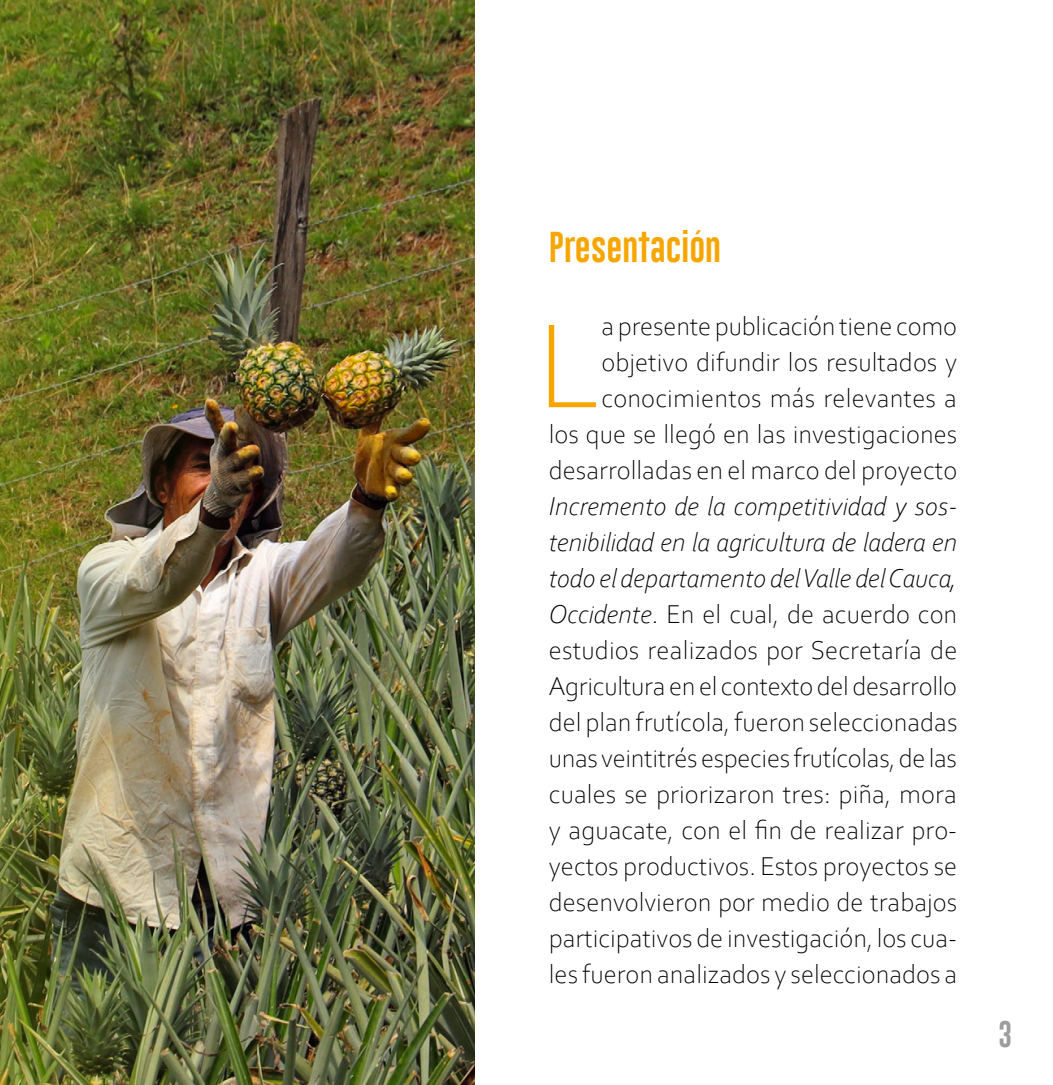
<style>
.page{position:relative;width:1053px;height:1085px;background:#fff}
.page>*{position:absolute;margin:0;border:0;box-sizing:border-box;transform-origin:0 0}
.t1{font:300 125.77px "Corbel";color:#f7a600}
.t2{font:31.5px "Gobold Lowplus";color:#f7a600}
.t3{font:300 27px/36px "Corbel";color:#000;text-align:right}
.t4{font:27px "Gobold Lowplus";color:#9d9d9c}
.s1{font-style:italic}
</style>
<div class="page">
<img style="left:0;top:0;width:475px;height:1084px">
<p class="t2" style="left:549px;top:226px;width:174px">Presentación</p>
<p class="t3" style="left:549px;top:307px;width:410px">a presente publicación tiene como objetivo difundir los resultados y conocimientos más relevantes a<br>los que se llegó en las investigaciones desarrolladas en el marco del proyecto</p>
<p class="t3" style="left:549px;top:487px;width:410px;text-align:justify"><span class="s1">Incremento de la competitividad y sos&shy;tenibilidad en la agricultura de ladera en todo el departamento del Valle del Cauca, Occidente</span>. En el cual, de acuerdo con estudios realizados por Secretaría de Agricultura en el contexto del desarrollo del plan frutícola, fueron seleccionadas unas veintitrés especies frutícolas, de las cuales se priorizaron tres: piña, mora y aguacate, con el fin de realizar pro&shy;yectos productivos. Estos proyectos se desenvolvieron por medio de trabajos participativos de investigación, los cua&shy;les fueron analizados y seleccionados a</p>
<h1 class="t1" style="left:538px;top:284px;width:65px">L</h1>
<p class="t4" style="left:997px;top:1016px;width:16px">3</p>
</div>
